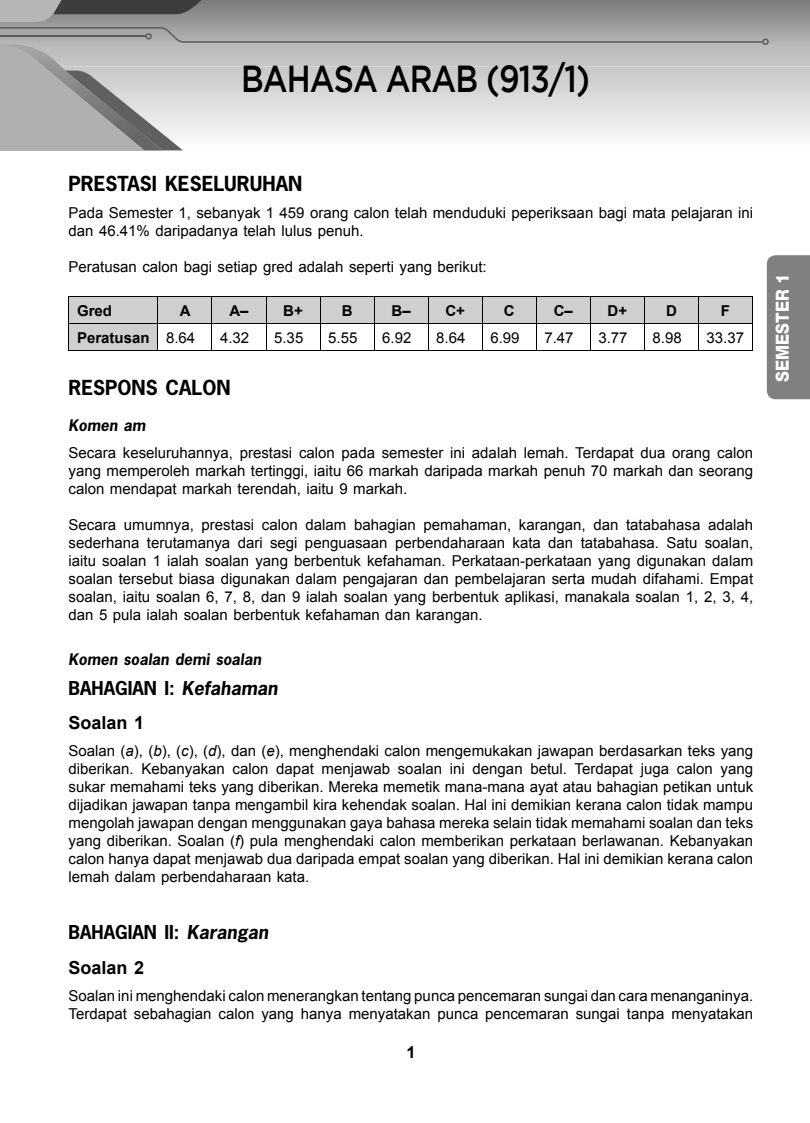
<style>
.page{position:relative;width:810px;height:1123px;background:#fff}
.page>*{position:absolute;margin:0;border:0;box-sizing:border-box;transform-origin:0 0}
.t1{font:500 37.5px "Gotham";letter-spacing:-.03em;color:#000;scale:.84 1}
.t2{font:700 19.5px "News Gothic Std";color:#000}
.t3{font:700 18px/34.5px "News Gothic Std";color:#000}
.t4{font:800 18px "Helvetica Neue LT Std";color:#fff;scale:.9 1}
.t5{font:700 16.5px "Arial";color:#000}
.t6{font:15px/18px "Arial";color:#000}
.t7{font:700 15px "Arial";color:#000}
.t8{font:italic 700 15px "News Gothic Std";color:#000}
.s1{font-weight:400}
.s2{font-family:"News Gothic Std";font-weight:700;font-style:italic}
.s3{font-style:italic}
.s4{font-family:"Arial"}
</style>
<div class="page">
<div style="left:766px;top:255px;width:43px;height:144px;background:#808080"></div>
<svg style="left:0;top:0;width:768px;height:150px"></svg>
<img style="left:0;top:44px;width:163px;height:106px">
<svg style="left:69px;top:297px;width:682px;height:53px;fill:#cfcfcf"></svg>
<hr style="left:68px;top:296px;width:684px;height:1px;background:#000">
<hr style="left:68px;top:323px;width:684px;height:1px;background:#000">
<hr style="left:68px;top:350px;width:684px;height:1px;background:#000">
<svg style="left:68px;top:297px;width:1px;height:53px"></svg>
<svg style="left:157px;top:297px;width:1px;height:53px"></svg>
<svg style="left:211px;top:297px;width:1px;height:53px"></svg>
<svg style="left:265px;top:297px;width:1px;height:53px"></svg>
<svg style="left:319px;top:297px;width:1px;height:53px"></svg>
<svg style="left:373px;top:297px;width:1px;height:53px"></svg>
<svg style="left:427px;top:297px;width:1px;height:53px"></svg>
<svg style="left:481px;top:297px;width:1px;height:53px"></svg>
<svg style="left:535px;top:297px;width:1px;height:53px"></svg>
<svg style="left:589px;top:297px;width:1px;height:53px"></svg>
<svg style="left:643px;top:297px;width:1px;height:53px"></svg>
<svg style="left:697px;top:297px;width:1px;height:53px"></svg>
<svg style="left:751px;top:297px;width:1px;height:26px"></svg>
<p class="t1" style="left:241px;top:66px;width:416px">BAHASA ARAB (913/1)</p>
<p class="t2" style="left:68px;top:173px;width:235px">PRESTASI KESELURUHAN</p>
<p class="t6" style="left:68px;top:204px;width:685px">Pada Semester 1, sebanyak 1 459 orang calon telah menduduki peperiksaan bagi mata pelajaran ini dan 46.41% daripadanya telah lulus penuh.</p>
<p class="t6" style="left:68px;top:258px;width:419px">Peratusan calon bagi setiap gred adalah seperti yang berikut:</p>
<p class="t7" style="left:77px;top:302px;width:37px">Gred</p>
<p class="t7" style="left:180px;top:302px;width:12px">A</p>
<p class="t7" style="left:229px;top:302px;width:21px">A–</p>
<p class="t7" style="left:283px;top:302px;width:21px">B+</p>
<p class="t7" style="left:341px;top:302px;width:12px">B</p>
<p class="t7" style="left:391px;top:302px;width:21px">B–</p>
<p class="t7" style="left:445px;top:302px;width:21px">C+</p>
<p class="t7" style="left:503px;top:302px;width:12px">C</p>
<p class="t7" style="left:553px;top:302px;width:21px">C–</p>
<p class="t7" style="left:607px;top:302px;width:21px">D+</p>
<p class="t7" style="left:665px;top:302px;width:12px">D</p>
<p class="t7" style="left:720px;top:302px;width:11px">F</p>
<p class="t7" style="left:77px;top:329px;width:120px">Peratusan <span class="s1">8.64</span></p>
<p class="t6" style="left:220px;top:328px;width:31px">4.32</p>
<p class="t6" style="left:274px;top:328px;width:31px">5.35</p>
<p class="t6" style="left:328px;top:328px;width:31px">5.55</p>
<p class="t6" style="left:382px;top:328px;width:31px">6.92</p>
<p class="t6" style="left:436px;top:328px;width:31px">8.64</p>
<p class="t6" style="left:490px;top:328px;width:31px">6.99</p>
<p class="t6" style="left:544px;top:328px;width:31px">7.47</p>
<p class="t6" style="left:598px;top:328px;width:31px">3.77</p>
<p class="t6" style="left:652px;top:328px;width:31px">8.98</p>
<p class="t6" style="left:706px;top:328px;width:39px">33.37</p>
<p class="t2" style="left:68px;top:376px;width:163px">RESPONS CALON</p>
<p class="t6" style="left:68px;top:412px;width:685px;line-height:27px"><span class="s2">Komen am<br></span>Secara keseluruhannya, prestasi calon pada semester ini adalah lemah. Terdapat dua orang calon</p>
<p class="t6" style="left:68px;top:461px;width:685px">yang memperoleh markah tertinggi, iaitu 66 markah daripada markah penuh 70 markah dan seorang calon mendapat markah terendah, iaitu 9 markah.</p>
<p class="t6" style="left:68px;top:515px;width:685px;text-align:justify">Secara umumnya, prestasi calon dalam bahagian pemahaman, karangan, dan tatabahasa adalah sederhana terutamanya dari segi penguasaan perbendaharaan kata dan tatabahasa. Satu soalan, iaitu soalan 1 ialah soalan yang berbentuk kefahaman. Perkataan-perkataan yang digunakan dalam soalan tersebut biasa digunakan dalam pengajaran dan pembelajaran serta mudah difahami. Empat soalan, iaitu soalan 6, 7, 8, dan 9 ialah soalan yang berbentuk aplikasi, manakala soalan 1, 2, 3, 4, dan 5 pula ialah soalan berbentuk kefahaman dan karangan.</p>
<p class="t8" style="left:68px;top:653px;width:194px">Komen soalan demi soalan</p>
<p class="t3" style="left:68px;top:671px;width:210px">BAHAGIAN I: <span class="s3">Kefahaman<br></span><span class="s4">Soalan 1</span></p>
<p class="t6" style="left:68px;top:742px;width:685px;text-align:justify">Soalan (<span class="s3">a</span>), (<span class="s3">b</span>), (<span class="s3">c</span>), (<span class="s3">d</span>), dan (<span class="s3">e</span>), menghendaki calon mengemukakan jawapan berdasarkan teks yang diberikan. Kebanyakan calon dapat menjawab soalan ini dengan betul. Terdapat juga calon yang sukar memahami teks yang diberikan. Mereka memetik mana-mana ayat atau bahagian petikan untuk dijadikan jawapan tanpa mengambil kira kehendak soalan. Hal ini demikian kerana calon tidak mampu mengolah jawapan dengan menggunakan gaya bahasa mereka selain tidak memahami soalan dan teks yang diberikan. Soalan (<span class="s3">f</span>) pula menghendaki calon memberikan perkataan berlawanan. Kebanyakan calon hanya dapat menjawab dua daripada empat soalan yang diberikan. Hal ini demikian kerana calon lemah dalam perbendaharaan kata.</p>
<p class="t3" style="left:68px;top:916px;width:201px">BAHAGIAN II: <span class="s3">Karangan<br></span><span class="s4">Soalan 2</span></p>
<p class="t6" style="left:68px;top:986px;width:685px">Soalan ini menghendaki calon menerangkan tentang punca pencemaran sungai dan cara menanganinya.<br>Terdapat sebahagian calon yang hanya menyatakan punca pencemaran sungai tanpa menyatakan</p>
<p class="t5" style="left:406px;top:1043px;width:11px">1</p>
<p class="t4" style="left:771px;top:382px;width:121px;rotate:-90deg">SEMESTER 1</p>
</div>
